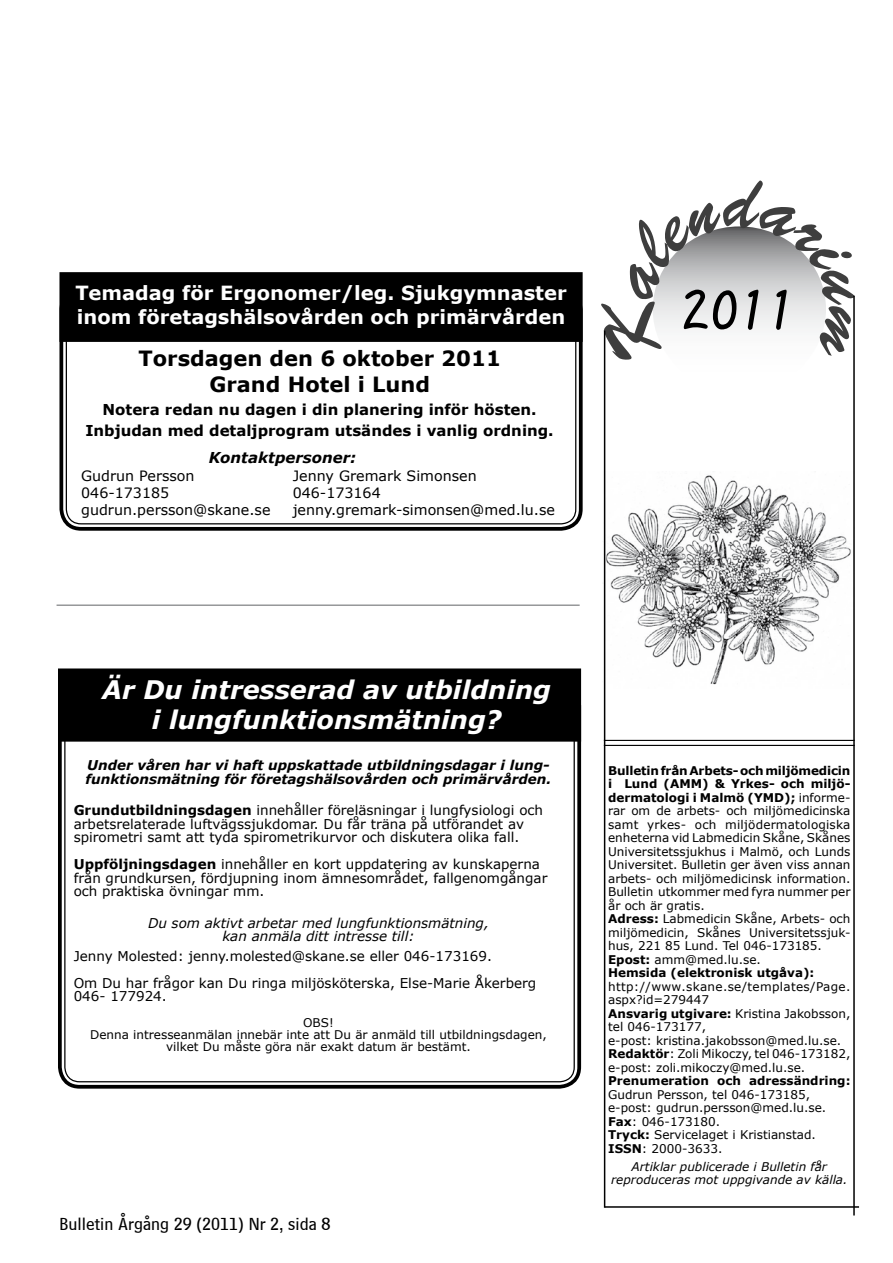
<style>
.page{position:relative;width:893px;height:1263px;background:#fff}
.page>*{position:absolute;margin:0;border:0;box-sizing:border-box;transform-origin:0 0}
.t1{font:60px "Short Hand Normal";color:#000}
.t2{font:italic 700 25.5px/30.6px "Verdana";color:#fff;text-align:center}
.t3{font:700 21px/25.2px "Verdana";color:#000;text-align:center}
.t4{font:700 19.5px/23.4px "Verdana";color:#fff}
.t5{font:18px "Bell Centennial BT Sub Caption";color:#000}
.t6{font:700 15px/21px "Verdana";color:#000;text-align:center}
.t7{font:italic 700 15px "Verdana";color:#000}
.t8{font:14.25px "Verdana";color:#000}
.t9{font:13.5px/13.5px "Verdana";color:#000}
.t10{font:italic 700 13.5px/13.5px "Verdana";color:#000}
.t11{font:italic 13.5px/13.5px "Verdana";color:#000;text-align:center}
.t12{font:12px/13.5px "Verdana";color:#000}
.t13{font:700 12px/13.5px "Verdana";letter-spacing:-.015em;color:#000}
.t14{font:italic 12px/13.5px "Verdana";color:#000;text-align:center}
.s1{font-weight:700}
</style>
<div class="page">
<img style="left:603px;top:472px;width:248px;height:216px">
<hr style="left:604px;top:740px;width:251px;height:1px;background:#000">
<hr style="left:604px;top:745px;width:251px;height:1px;background:#000">
<hr style="left:605px;top:1206px;width:254px;height:2px;background:#000">
<hr style="left:853px;top:296px;width:2px;height:919px;background:#000">
<hr style="left:604px;top:331px;width:1px;height:877px;background:#000">
<div style="left:59px;top:272px;width:524px;height:70px;background:#000;border:3px solid #000"></div>
<div style="left:59px;top:288px;width:524px;height:243px;border:4px solid #000;border-radius:20px"></div>
<div style="left:66px;top:295px;width:510px;height:229px;border:1px solid #000;border-radius:15px"></div>
<hr style="left:57px;top:604px;width:523px;height:2px;background:#969799">
<div style="left:58px;top:668px;width:523px;height:74px;background:#000;border:3px solid #000"></div>
<div style="left:58px;top:684px;width:523px;height:405px;border:4px solid #000;border-radius:20px"></div>
<svg style="left:603px;top:226px;width:252px;height:137px"></svg>
<h3 class="t4" style="left:75px;top:281px;width:493px">Temadag för Ergonomer/leg. Sjukgymnaster inom företagshälsovården och primärvården</h3>
<h1 class="t1" style="left:683px;top:276px;width:114px">2011</h1>
<h3 class="t3" style="left:139px;top:346px;width:364px">Torsdagen den 6 oktober 2011<br>Grand Hotel i Lund</h3>
<p class="t6" style="left:85px;top:398px;width:470px">Notera redan nu dagen i din planering inför hösten.<br>Inbjudan med detaljprogram utsändes i vanlig ordning.</p>
<p class="t7" style="left:209px;top:448px;width:149px">Kontaktpersoner:</p>
<p class="t8" style="left:81px;top:467px;width:115px">Gudrun Persson</p>
<p class="t8" style="left:293px;top:467px;width:186px">Jenny Gremark Simonsen</p>
<p class="t8" style="left:81px;top:484px;width:90px">046-173185</p>
<p class="t8" style="left:293px;top:484px;width:90px">046-173164</p>
<p class="t8" style="left:81px;top:501px;width:191px">gudrun.persson@skane.se</p>
<p class="t8" style="left:293px;top:501px;width:264px">jenny.gremark-simonsen@med.lu.se</p>
<h2 class="t2" style="left:102px;top:673px;width:450px">Är Du intresserad av utbildning i lungfunktionsmätning?</h2>
<p class="t10" style="left:86px;top:758px;width:467px">Under våren har vi haft uppskattade utbildningsdagar i lung&shy;funktionsmätning för företagshälsovården och primärvården.</p>
<p class="t9" style="left:74px;top:803px;width:471px"><span class="s1">Grundutbildningsdagen</span> innehåller föreläsningar i lungfysiologi och arbetsrelaterade luftvägssjukdomar. Du får träna på utförandet av spirometri samt att tyda spirometrikurvor och diskutera olika fall.</p>
<p class="t9" style="left:74px;top:857px;width:475px"><span class="s1">Uppföljningsdagen</span> innehåller en kort uppdatering av kunskaperna från grundkursen, fördjupning inom ämnesområdet, fallgenomgångar och praktiska övningar mm.</p>
<p class="t11" style="left:148px;top:915px;width:342px">Du som aktivt arbetar med lungfunktionsmätning, kan anmäla ditt intresse till:</p>
<p class="t9" style="left:74px;top:942px;width:464px;line-height:27px">Jenny Molested: jenny.molested@skane.se eller 046-173169.<br>Om Du har frågor kan Du ringa miljösköterska, Else-Marie Åkerberg</p>
<p class="t9" style="left:74px;top:989px;width:95px">046- 177924.</p>
<p class="t12" style="left:90px;top:1016px;width:458px;line-height:12px;text-align:center">OBS!<br>Denna intresseanmälan innebär inte att Du är anmäld till utbildningsdagen, vilket Du måste göra när exakt datum är bestämt.</p>
<h3 class="t5" style="left:60px;top:1213px;width:272px">Bulletin Årgång 29 (2011) Nr 2, sida 8</h3>
<p class="t13" style="left:608px;top:763px;width:244px">Bulletin från Arbets- och miljömedicin i Lund (AMM</p>
<p class="t12" style="left:608px;top:777px;width:244px;text-indent:94px"><span class="s1">) &amp; Yrkes- och miljö&shy;dermatologi i Malmö (YM D);</span> informe&shy;rar om de arbets- och miljömedicinska samt yrkes- och miljödermatologiska enheterna vid Labmedicin Skåne, Skånes Universitetssjukhus i Malmö, och Lunds Universitet. Bulletin ger även viss annan arbets- och miljömedicinsk information.<br>Bulletin utkommer med fyra nummer per år och är gratis.<br><span class="s1">Adress:</span> Labmedicin Skåne, Arbets- och miljömedicin, Skånes Universitetssjuk&shy;hus, 221 85 Lund. Tel 046-173185.<br><span class="s1">Epost:</span> amm@med.lu.se.<br><span class="s1">Hemsida (elektronisk utgåva):</span></p>
<p class="t12" style="left:608px;top:979px;width:244px">http://www.skane.se/templates/Page. aspx?id=279447<br><span class="s1">Ansvarig utgivare:</span> Kristina Jakobsson, tel 046-173177,<br>e-post: kristina.jakobsson@med.lu.se.<br><span class="s1">Redaktör</span>: Zoli Mikoczy, tel 046-173182, e-post: zoli.mikoczy@med.lu.se.</p>
<p class="t13" style="left:608px;top:1074px;width:244px">Prenumeration och adressändring:</p>
<p class="t12" style="left:608px;top:1087px;width:220px">Gudrun Persson, tel 046-173185, e-post: gudrun.persson@med.lu.se.<br><span class="s1">Fax</span>: 046-173180.<br><span class="s1">Tryck:</span> Servicelaget i Kristianstad.<br><span class="s1">ISSN</span>: 2000-3633.</p>
<p class="t14" style="left:611px;top:1159px;width:238px">Artiklar publicerade i Bulletin får reproduceras mot uppgivande av källa.</p>
</div>
